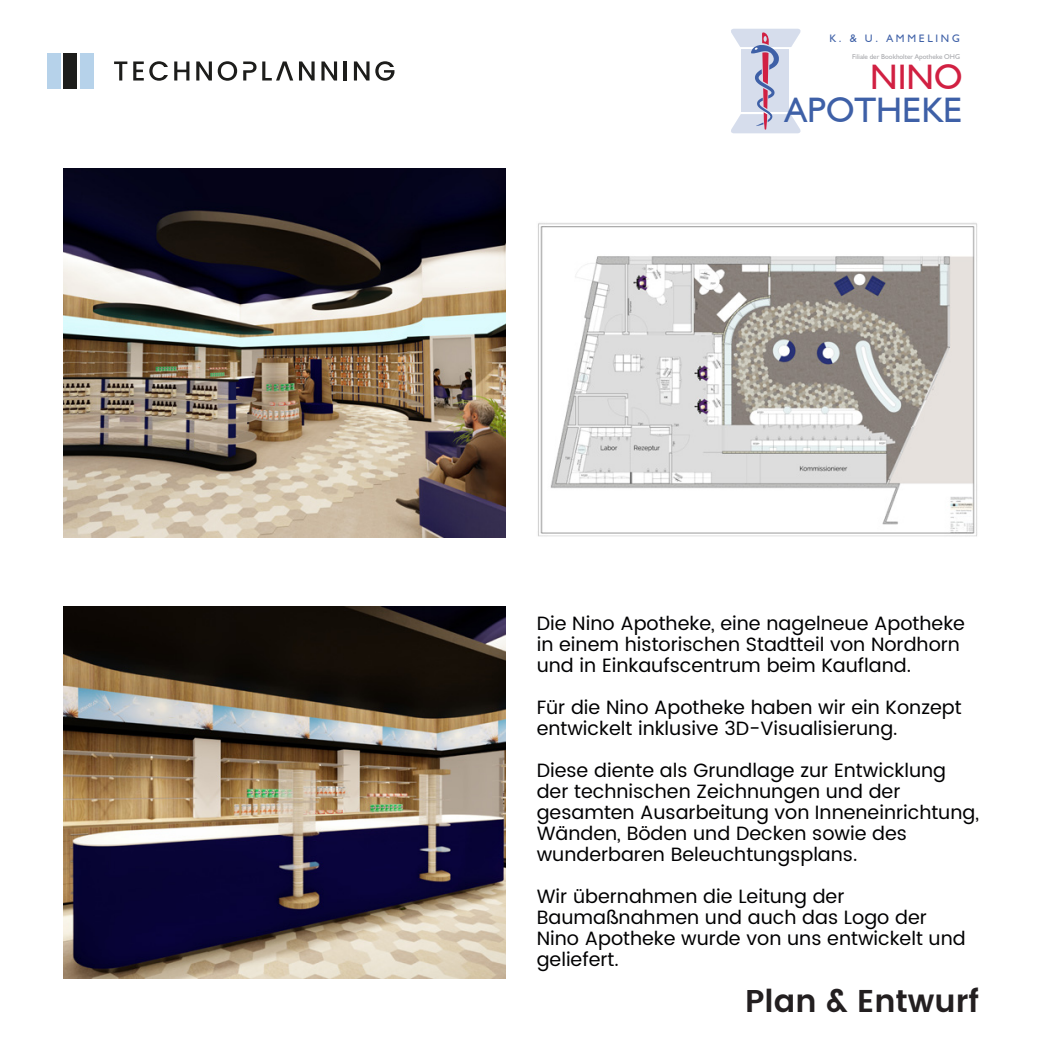
<style>
.page{position:relative;width:1042px;height:1042px;background:#fff}
.page>*{position:absolute;margin:0;border:0;box-sizing:border-box;transform-origin:0 0}
.t1{font:35.35px/33.4px "Humanist 521 BT";color:#3e60a7;text-align:right}
.t2{font:600 31.5px "Poppins";color:#231f20}
.t3{font:19.25px/21px "Poppins";color:#000002}
.t4{font:10.85px "Humanist 521 BT";letter-spacing:.25em;color:#3e60a7}
.t5{font:7px "Humanist 521 BT";color:#a8a9ad}
.s1{color:#d12042}
</style>
<div class="page">
<svg style="left:243px;top:61px;width:13px;height:20px"></svg>
<svg style="left:262px;top:61px;width:31px;height:20px"></svg>
<svg style="left:299px;top:61px;width:16px;height:20px"></svg>
<svg style="left:321px;top:61px;width:16px;height:20px"></svg>
<hr style="left:344px;top:61px;width:3px;height:20px;background:#1d1d1b">
<svg style="left:354px;top:61px;width:15px;height:20px"></svg>
<svg style="left:375px;top:61px;width:19px;height:20px"></svg>
<svg style="left:114px;top:61px;width:13px;height:20px"></svg>
<svg style="left:133px;top:61px;width:35px;height:20px"></svg>
<svg style="left:174px;top:61px;width:15px;height:20px"></svg>
<svg style="left:196px;top:61px;width:16px;height:20px"></svg>
<svg style="left:218px;top:61px;width:19px;height:20px"></svg>
<div style="left:47px;top:53px;width:13px;height:36px;background:#b6d2ea"></div>
<div style="left:64px;top:53px;width:13px;height:36px;background:#1d1d1b"></div>
<div style="left:81px;top:53px;width:13px;height:36px;background:#b6d2ea"></div>
<img style="left:63px;top:607px;width:442px;height:372px">
<img style="left:63px;top:169px;width:442px;height:368px">
<img style="left:538px;top:222px;width:439px;height:315px">
<svg style="left:731px;top:29px;width:69px;height:104px"></svg>
<p class="t4" style="left:829px;top:32px;width:132px">K. &amp; U. AMMELING</p>
<p class="t5" style="left:852px;top:53px;width:109px">Filiale der Bookholter Apotheke OHG</p>
<p class="t1" style="left:785px;top:59px;width:179px"><span class="s1">NINO<br></span>APOTHEKE</p>
<p class="t3" style="left:537px;top:614px;width:430px">Die Nino Apotheke, eine nagelneue Apotheke in einem historischen Stadtteil von Nordhorn und in Einkaufscentrum beim Kaufland.</p>
<p class="t3" style="left:537px;top:698px;width:426px">Für die Nino Apotheke haben wir ein Konzept entwickelt inklusive 3D-Visualisierung.</p>
<p class="t3" style="left:537px;top:761px;width:444px">Diese diente als Grundlage zur Entwicklung der technischen Zeichnungen und der gesamten Ausarbeitung von Inneneinrichtung, Wänden, Böden und Decken sowie des wunderbaren Beleuchtungsplans.</p>
<p class="t3" style="left:537px;top:887px;width:430px">Wir übernahmen die Leitung der<br>Baumaßnahmen und auch das Logo der<br>Nino Apotheke wurde von uns entwickelt und geliefert.</p>
<p class="t2" style="left:745px;top:977px;width:235px">Plan &amp; Entwurf</p>
</div>
